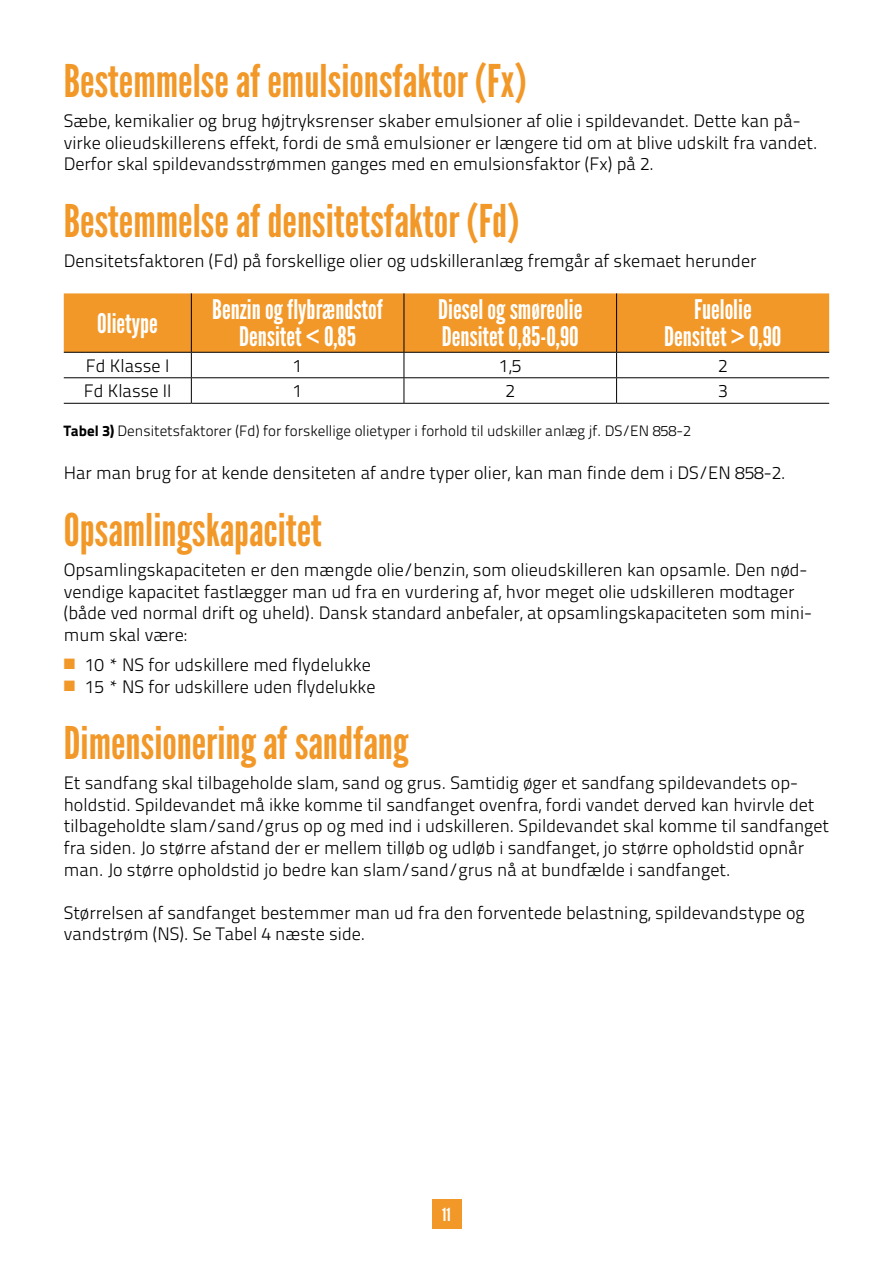
<style>
.page{position:relative;width:893px;height:1263px;background:#fff}
.page>*{position:absolute;margin:0;border:0;box-sizing:border-box;transform-origin:0 0}
.t1{font:45px "League Gothic";color:#f29828}
.t2{font:27px/27px "League Gothic";color:#fff;text-align:center}
.t3{font:18px/21.6px "Titillium Text 25 L 250 wt";color:#000}
.t4{font:18px "League Gothic";color:#fff}
.t5{font:15px "Titillium Text 25 L 250 wt";color:#000}
.s1{font-family:"Titillium Text 25 L 999 wt"}
.s2{color:#f29828}
</style>
<div class="page">
<div style="left:432px;top:1199px;width:29px;height:30px;background:#f29828"></div>
<div style="left:64px;top:293px;width:765px;height:59px;background:#f29828"></div>
<hr style="left:191px;top:293px;width:1px;height:59px;background:#000">
<hr style="left:404px;top:293px;width:1px;height:59px;background:#000">
<hr style="left:616px;top:293px;width:1px;height:59px;background:#000">
<hr style="left:64px;top:352px;width:127px;height:1px;background:#000">
<hr style="left:191px;top:352px;width:213px;height:1px;background:#000">
<hr style="left:404px;top:352px;width:213px;height:1px;background:#000">
<hr style="left:617px;top:352px;width:212px;height:1px;background:#000">
<hr style="left:64px;top:377px;width:127px;height:1px;background:#000">
<hr style="left:191px;top:377px;width:213px;height:1px;background:#000">
<svg style="left:191px;top:353px;width:1px;height:50px"></svg>
<hr style="left:404px;top:377px;width:213px;height:1px;background:#000">
<svg style="left:404px;top:353px;width:1px;height:50px"></svg>
<hr style="left:617px;top:377px;width:212px;height:1px;background:#000">
<svg style="left:616px;top:353px;width:1px;height:50px"></svg>
<hr style="left:64px;top:403px;width:127px;height:1px;background:#000">
<hr style="left:191px;top:403px;width:213px;height:1px;background:#000">
<hr style="left:404px;top:403px;width:213px;height:1px;background:#000">
<hr style="left:617px;top:403px;width:212px;height:1px;background:#000">
<h1 class="t1" style="left:64px;top:54px;width:464px">Bestemmelse af emulsionsfaktor (Fx)</h1>
<p class="t3" style="left:64px;top:109px;width:752px">Sæbe, kemikalier og brug højtryksrenser skaber emulsioner af olie i spildevandet. Dette kan på&shy;virke olieudskillerens effekt, fordi de små emulsioner er længere tid om at blive udskilt fra vandet.<br>Derfor skal spildevandsstrømmen ganges med en emulsionsfaktor (Fx) på 2.</p>
<h1 class="t1" style="left:64px;top:194px;width:457px">Bestemmelse af densitetsfaktor (Fd)</h1>
<p class="t3" style="left:64px;top:249px;width:694px">Densitetsfaktoren (Fd) på forskellige olier og udskilleranlæg fremgår af skemaet herunder</p>
<h2 class="t2" style="left:97px;top:310px;width:62px">Olietype</h2>
<h2 class="t2" style="left:212px;top:296px;width:172px">Benzin og flybrændstof<br>Densitet &lt; 0,85</h2>
<h2 class="t2" style="left:438px;top:296px;width:146px;text-align:left">Diesel og smøreolie<br>Densitet 0,85-0,90</h2>
<h2 class="t2" style="left:664px;top:296px;width:119px">Fuelolie<br>Densitet &gt; 0,90</h2>
<p class="t3" style="left:86px;top:354px;width:85px">Fd Klasse I</p>
<p class="t3" style="left:293px;top:354px;width:11px">1</p>
<p class="t3" style="left:499px;top:354px;width:24px">1,5</p>
<p class="t3" style="left:718px;top:354px;width:11px">2</p>
<p class="t3" style="left:84px;top:379px;width:89px">Fd Klasse II</p>
<p class="t3" style="left:293px;top:379px;width:11px">1</p>
<p class="t3" style="left:505px;top:379px;width:11px">2</p>
<p class="t3" style="left:718px;top:379px;width:11px">3</p>
<p class="t5" style="left:64px;top:420px;width:629px"><span class="s1">Tabel 3)</span> Densitetsfaktorer (Fd) for forskellige olietyper i forhold til udskiller anlæg jf. DS/EN 858-2</p>
<p class="t3" style="left:64px;top:461px;width:720px">Har man brug for at kende densiteten af andre typer olier, kan man finde dem i DS/EN 858-2.</p>
<h1 class="t1" style="left:64px;top:503px;width:260px">Opsamlingskapacitet</h1>
<p class="t3" style="left:64px;top:558px;width:750px">Opsamlingskapaciteten er den mængde olie/benzin, som olieudskilleren kan opsamle. Den nød&shy;vendige kapacitet fastlægger man ud fra en vurdering af, hvor meget olie udskilleren modtager (både ved normal drift og uheld). Dansk standard anbefaler, at opsamlingskapaciteten som mini&shy;mum skal være:</p>
<p class="t3" style="left:64px;top:653px;width:309px"><span class="s2">■</span> 10 * NS for udskillere med flydelukke</p>
<p class="t3" style="left:64px;top:674px;width:313px"><span class="s2">■</span> 15 * NS for udskillere uden flydelukke</p>
<h1 class="t1" style="left:64px;top:716px;width:346px">Dimensionering af sandfang</h1>
<p class="t3" style="left:64px;top:771px;width:767px">Et sandfang skal tilbageholde slam, sand og grus. Samtidig øger et sandfang spildevandets op&shy;holdstid. Spildevandet må ikke komme til sandfanget ovenfra, fordi vandet derved kan hvirvle det tilbageholdte slam/sand/grus op og med ind i udskilleren. Spildevandet skal komme til sandfanget fra siden. Jo større afstand der er mellem tilløb og udløb i sandfanget, jo større opholdstid opnår man. Jo større opholdstid jo bedre kan slam/sand/grus nå at bundfælde i sandfanget.</p>
<p class="t3" style="left:64px;top:901px;width:742px">Størrelsen af sandfanget bestemmer man ud fra den forventede belastning, spildevandstype og vandstrøm (NS). Se Tabel 4 næste side.</p>
<p class="t4" style="left:442px;top:1204px;width:10px">11</p>
</div>
